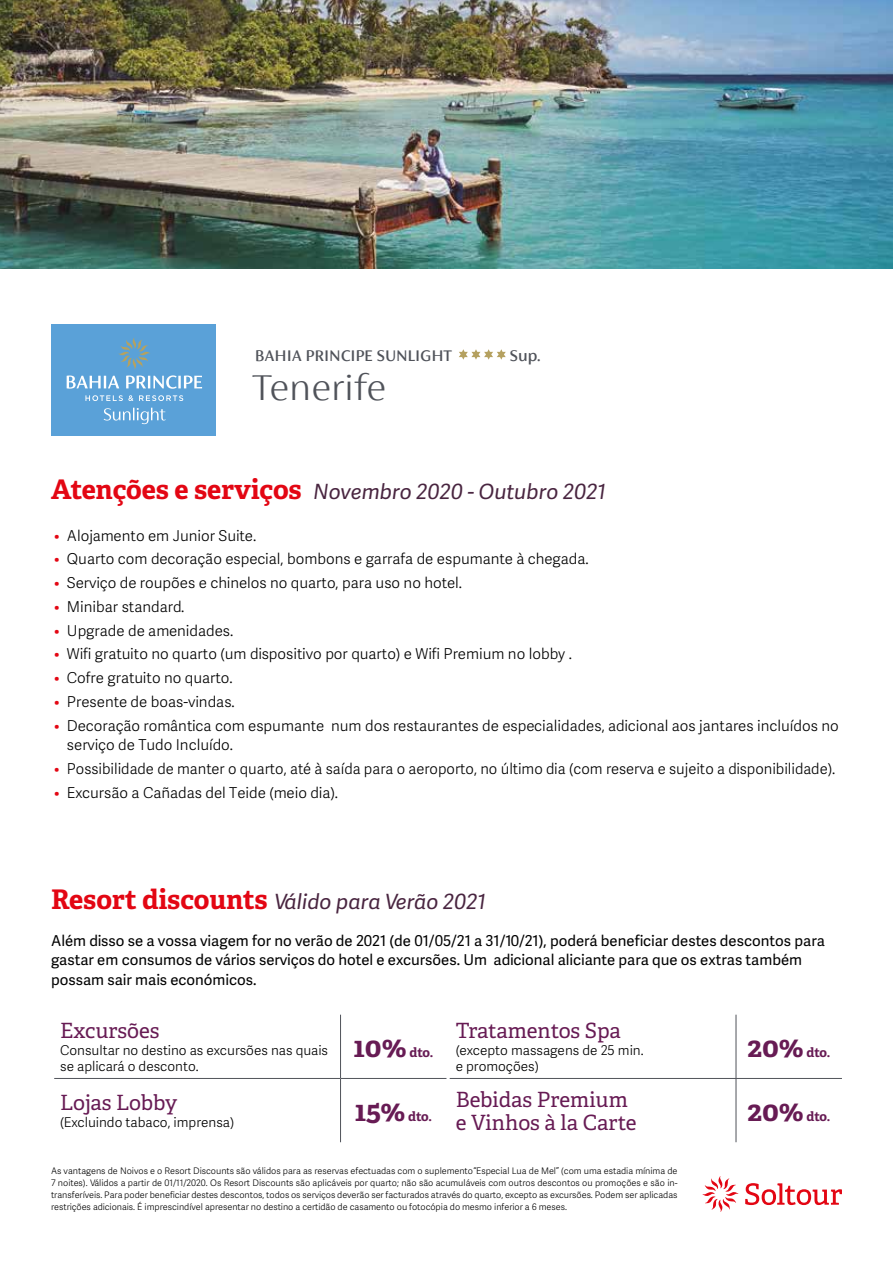
<style>
.page{position:relative;width:893px;height:1263px;background:#fff}
.page>*{position:absolute;margin:0;border:0;box-sizing:border-box;transform-origin:0 0}
.t1{font:200 40.5px "FS Siena";color:#50535a}
.t2{font:italic 21px "Adelle Sans";color:#492540}
.t3{font:21px/22.5px "Adelle";color:#671b54}
.t4{font:500 16.95px "FS Siena";color:#50535a}
.t5{font:300 15px/19.5px "Adelle Sans";color:#000}
.t6{font:15px/19.5px "Adelle Sans";color:#000}
.t7{font:300 13.5px/16.5px "Adelle Sans";color:#000}
.t8{font:700 12.9px "Adelle";letter-spacing:-.015em;color:#671b54}
.t9{font:300 9px/12px "Adelle Sans";color:#000;text-align:justify}
.s1{font-family:"Adelle";font-weight:700;font-style:normal;font-size:27px;color:#e30613}
.s2{color:#e30613}
.s3{font-size:28.05px}
</style>
<div class="page">
<hr style="left:340px;top:1015px;width:1px;height:63px;background:#50535a">
<hr style="left:54px;top:1078px;width:287px;height:1px;background:#50535a">
<hr style="left:341px;top:1078px;width:105px;height:1px;background:#50535a">
<hr style="left:340px;top:1079px;width:1px;height:63px;background:#50535a">
<hr style="left:736px;top:1015px;width:1px;height:63px;background:#50535a">
<hr style="left:450px;top:1078px;width:286px;height:1px;background:#50535a">
<hr style="left:736px;top:1078px;width:106px;height:1px;background:#50535a">
<hr style="left:736px;top:1079px;width:1px;height:63px;background:#50535a">
<svg style="left:702px;top:1176px;width:140px;height:36px"></svg>
<div style="left:51px;top:324px;width:164px;height:112px;background:#5aa1d8"></div>
<svg style="left:118px;top:338px;width:32px;height:31px"></svg>
<svg style="left:67px;top:375px;width:135px;height:49px"></svg>
<svg style="left:459px;top:349px;width:47px;height:11px"></svg>
<img style="left:0;top:0;width:893px;height:269px">
<p class="t4" style="left:255px;top:346px;width:199px">BAHIA PRINCIPE SUNLIGHT</p>
<p class="t4" style="left:509px;top:346px;width:33px">Sup.</p>
<h1 class="t1" style="left:252px;top:366px;width:136px">Tenerife</h1>
<h2 class="t2" style="left:51px;top:480px;width:557px"><span class="s1">Atenções e serviços</span> Novembro 2020 - Outubro 2021</h2>
<p class="t5" style="left:54px;top:526px;width:204px"><span class="s2">•</span> Alojamento em Junior Suite.</p>
<p class="t5" style="left:54px;top:549px;width:536px"><span class="s2">•</span> Quarto com decoração especial, bombons e garrafa de espumante à chegada.</p>
<p class="t5" style="left:54px;top:573px;width:409px"><span class="s2">•</span> Serviço de roupões e chinelos no quarto, para uso no hotel.</p>
<p class="t5" style="left:54px;top:597px;width:132px"><span class="s2">•</span> Minibar standard.</p>
<p class="t5" style="left:54px;top:621px;width:181px"><span class="s2">•</span> Upgrade de amenidades.</p>
<p class="t5" style="left:54px;top:644px;width:519px"><span class="s2">•</span> Wifi gratuito no quarto (um dispositivo por quarto) e Wifi Premium no lobby .</p>
<p class="t5" style="left:54px;top:668px;width:180px"><span class="s2">•</span> Cofre gratuito no quarto.</p>
<p class="t5" style="left:54px;top:692px;width:182px"><span class="s2">•</span> Presente de boas-vindas.</p>
<p class="t5" style="left:67px;top:716px;width:773px;text-indent:-13px"><span class="s2">•</span> Decoração romântica com espumante num dos restaurantes de especialidades, adicional aos jantares incluídos no serviço de Tudo Incluído.</p>
<p class="t5" style="left:54px;top:759px;width:783px"><span class="s2">•</span> Possibilidade de manter o quarto, até à saída para o aeroporto, no último dia (com reserva e sujeito a disponibilidade).</p>
<p class="t5" style="left:54px;top:783px;width:285px"><span class="s2">•</span> Excursão a Cañadas del Teide (meio dia).</p>
<h2 class="t2" style="left:51px;top:890px;width:437px"><span class="s1">Resort discounts</span> Válido para Verão 2021</h2>
<p class="t6" style="left:51px;top:931px;width:775px">Além disso se a vossa viagem for no verão de 2021 (de 01/05/21 a 31/10/21), poderá beneficiar destes descontos para gastar em consumos de vários serviços do hotel e excursões. Um adicional aliciante para que os extras também possam sair mais económicos.</p>
<h2 class="t3" style="left:60px;top:1020px;width:101px">Excursões</h2>
<p class="t7" style="left:60px;top:1042px;width:269px">Consultar no destino as excursões nas quais se aplicará o desconto.</p>
<p class="t8" style="left:354px;top:1044px;width:81px"><span class="s3">10%</span> dto.</p>
<h2 class="t3" style="left:60px;top:1092px;width:119px">Lojas Lobby</h2>
<p class="t7" style="left:60px;top:1114px;width:175px">(Excluindo tabaco, imprensa)</p>
<p class="t8" style="left:355px;top:1108px;width:79px"><span class="s3">15%</span> dto.</p>
<h2 class="t3" style="left:456px;top:1020px;width:167px">Tratamentos Spa</h2>
<p class="t7" style="left:456px;top:1042px;width:190px">(excepto massagens de 25 min. e promoções)</p>
<p class="t8" style="left:747px;top:1044px;width:84px"><span class="s3">20%</span> dto.</p>
<h2 class="t3" style="left:456px;top:1089px;width:182px">Bebidas Premium e Vinhos à la Carte</h2>
<p class="t8" style="left:747px;top:1108px;width:84px"><span class="s3">20%</span> dto.</p>
<p class="t9" style="left:51px;top:1165px;width:628px">As vantagens de Noivos e o Resort Discounts são válidos para as reservas efectuadas com o suplemento “Especial Lua de Mel” (com uma estadia mínima de 7 noites). Válidos a partir de 01/11/2020. Os Resort Discounts são aplicáveis por quarto; não são acumuláveis com outros descontos ou promoções e são in&shy;transferíveis. Para poder beneficiar destes descontos, todos os serviços deverão ser facturados através do quarto, excepto as excursões. Podem ser aplicadas restrições adicionais. É imprescindível apresentar no destino a certidão de casamento ou fotocópia do mesmo inferior a 6 meses.</p>
</div>
